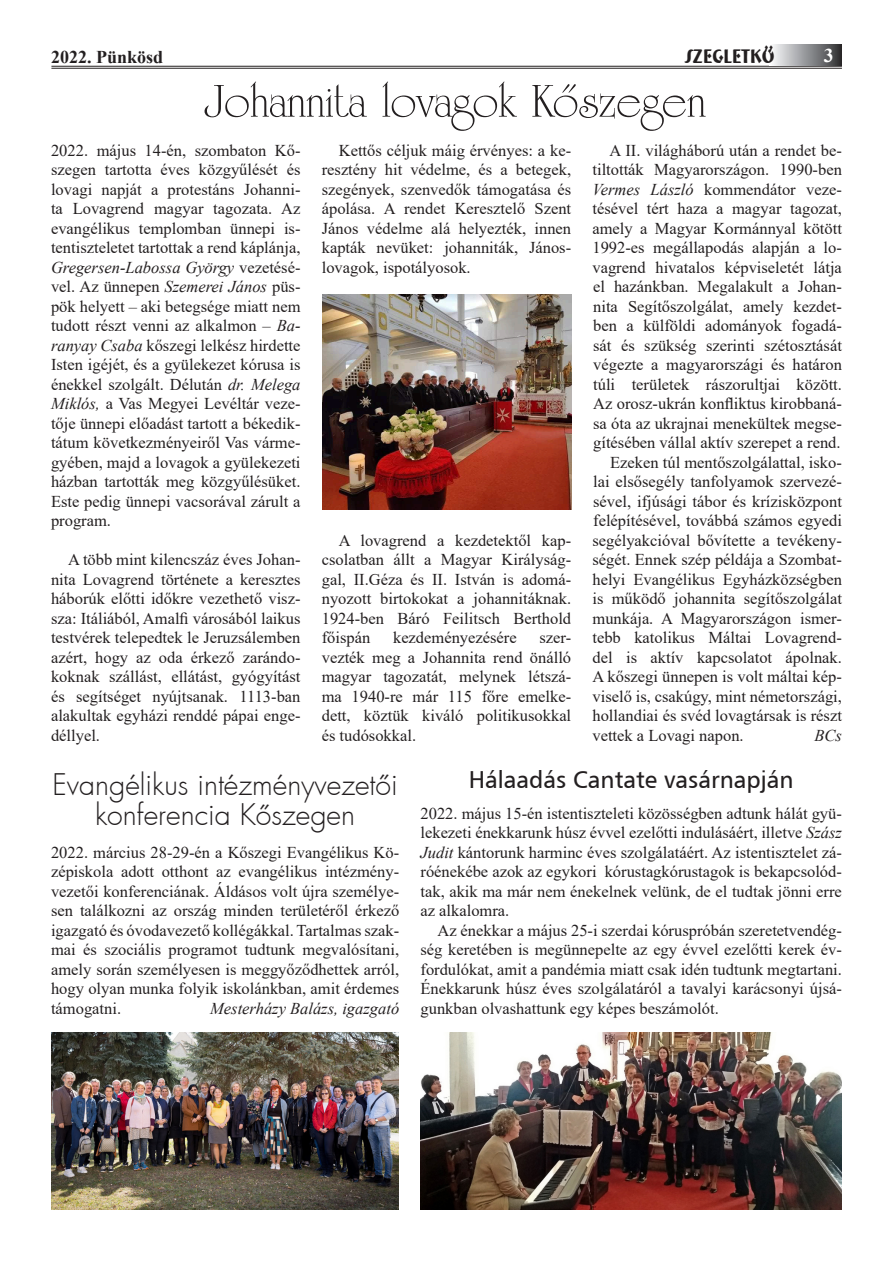
<style>
.page{position:relative;width:893px;height:1263px;background:#fff}
.page>*{position:absolute;margin:0;border:0;box-sizing:border-box;transform-origin:0 0}
.aláírás{font:49.5px "H University";color:#231f20;scale:1.05 1}
.Cím{font:300 28.5px/30px "H Futura";color:#231f20;text-align:center}
.Cím-2{font:24px "H Humanist 777";color:#231f20}
.t1{font:700 19.8px "H Bremen";letter-spacing:.02em;color:#231f20;scale:.81 1}
.t2{font:700 19.5px "Times New Roman";color:#fff}
.t3{font:700 18px "Times New Roman";color:#231f20}
.első_bekezdés{font:16.5px/19.5px "Times New Roman";color:#231f20;text-align:justify}
.első_bekezdés-2{font:italic 16.5px "Times New Roman";color:#231f20}
.s1{color:#fff}
.s2{font-style:italic}
</style>
<div class="page">
<img style="left:51px;top:1032px;width:348px;height:177px">
<img style="left:322px;top:295px;width:250px;height:214px">
<img style="left:420px;top:1032px;width:422px;height:177px">
<hr style="left:51px;top:66px;width:791px;height:1px;background:#231f20">
<hr style="left:51px;top:68px;width:791px;height:1px;background:#231f20">
<div style="left:770px;top:45px;width:72px;height:21px;background:linear-gradient(to right,#fbfcff,#333335)"></div>
<p class="t3" style="left:51px;top:44px;width:114px">2022. Pünkösd</p>
<p class="t1" style="left:685px;top:44px;width:111px">SZEGLETKO<span class="s1">’’</span></p>
<p class="t2" style="left:824px;top:41px;width:11px">3</p>
<p class="aláírás" style="left:204px;top:70px;width:479px">Johannita lovagok Kőszegen</p>
<p class="első_bekezdés" style="left:51px;top:140px;width:251px">2022. május 14-én, szombaton Kő&shy;szegen tartotta éves közgyűlését és lovagi napját a protestáns Johanni&shy;ta Lovagrend magyar tagozata. Az evangélikus templomban ünnepi is&shy;tentiszteletet tartottak a rend káplánja, <span class="s2">Gregersen-Labossa György</span> vezetésé&shy;vel. Az ünnepen <span class="s2">Szemerei János</span> püs&shy;pök helyett – aki betegsége miatt nem tudott részt venni az alkalmon – <span class="s2">Ba&shy;ranyay Csaba</span> kőszegi lelkész hirdette Isten igéjét, és a gyülekezet kórusa is énekkel szolgált. Délután <span class="s2">dr. Melega Miklós,</span> a Vas Megyei Levéltár veze&shy;tője ünnepi előadást tartott a békedik&shy;tátum következményeiről Vas várme&shy;gyében, majd a lovagok a gyülekezeti házban tartották meg közgyűlésüket.<br>Este pedig ünnepi vacsorával zárult a program.</p>
<p class="első_bekezdés" style="left:51px;top:549px;width:251px;text-indent:17px">A több mint kilencszáz éves Johan&shy;nita Lovagrend története a keresztes háborúk előtti időkre vezethető vis - sza: Itáliából, Amalfi városából laikus testvérek telepedtek le Jeruzsálemben azért, hogy az oda érkező zarándo&shy;koknak szállást, ellátást, gyógyítást és segítséget nyújtsanak. 1113-ban alakultak egyházi renddé pápai enge&shy;déllyel.</p>
<p class="első_bekezdés" style="left:322px;top:140px;width:251px;text-indent:17px">Kettős céljuk máig érvényes: a ke&shy;resztény hit védelme, és a betegek, szegények, szenvedők támogatása és ápolása. A rendet Keresztelő Szent János védelme alá helyezték, innen kapták nevüket: johanniták, János&shy;lovagok, ispotályosok.</p>
<p class="első_bekezdés" style="left:322px;top:530px;width:251px;text-indent:17px">A lovagrend a kezdetektől kap&shy;csolatban állt a Magyar Királyság&shy;gal, II.Géza és II. István is adomá&shy;nyozott birtokokat a johannitáknak.<br>1924-ben Báró Feilitsch Berthold főispán</p>
<p class="első_bekezdés" style="left:393px;top:627px;width:125px">kezdeményezésére</p>
<p class="első_bekezdés" style="left:322px;top:627px;width:251px;text-indent:218px">szer&shy;vezték meg a Johannita rend önálló magyar tagozatát, melynek létszá&shy;ma 1940-re már 115 főre emelke&shy;dett, köztük kiváló politikusokkal és tudósokkal.</p>
<p class="első_bekezdés" style="left:592px;top:140px;width:251px;text-indent:17px">A II. világháború után a rendet be&shy;tiltották Magyarországon. 1990-ben <span class="s2">Vermes László</span> kommendátor veze&shy;tésével tért haza a magyar tagozat, amely a Magyar Kormánnyal kötött 1992-es megállapodás alapján a lo&shy;vagrend hivatalos képviseletét látja el hazánkban. Megalakult a Johan&shy;nita Segítőszolgálat, amely kezdet&shy;ben a külföldi adományok fogadá&shy;sát és szükség szerinti szétosztását végezte a magyarországi és határon túli területek rászorultjai között.<br>Az orosz-ukrán konfliktus kirobbaná&shy;sa óta az ukrajnai menekültek megse&shy;gítésében vállal aktív szerepet a rend.</p>
<p class="első_bekezdés" style="left:592px;top:452px;width:251px;text-indent:18px">Ezeken túl mentőszolgálattal, isko&shy;lai elsősegély tanfolyamok szervezé&shy;sével, ifjúsági tábor és krízisközpont felépítésével, továbbá számos egyedi segélyakcióval bővítette a tevékeny&shy;ségét. Ennek szép példája a Szombat&shy;helyi Evangélikus Egyházközségben is működő johannita segítőszolgálat munkája. A Magyarországon ismer&shy;tebb katolikus Máltai Lovagrend&shy;del is aktív kapcsolatot ápolnak.<br>A kőszegi ünnepen is volt máltai kép&shy;viselő is, csakúgy, mint németországi, hollandiai és svéd lovagtársak is részt vettek a Lovagi napon.</p>
<p class="első_bekezdés-2" style="left:814px;top:724px;width:29px">BCs</p>
<p class="Cím" style="left:52px;top:770px;width:347px">Evangélikus intézményvezetői konferencia Kőszegen</p>
<p class="első_bekezdés" style="left:51px;top:842px;width:350px">2022. március 28-29-én a Kőszegi Evangélikus Kö&shy;zépiskola adott otthont az evangélikus intézmény&shy;vezetői konferenciának. Áldásos volt újra személye&shy;sen találkozni az ország minden területéről érkező igazgató és óvodavezető kollégákkal. Tartalmas szak&shy;mai és szociális programot tudtunk megvalósítani, amely során személyesen is meggyőződhettek arról, hogy olyan munka folyik iskolánkban, amit érdemes támogatni.</p>
<p class="első_bekezdés-2" style="left:210px;top:997px;width:190px">Mesterházy Balázs, igazgató</p>
<p class="Cím-2" style="left:469px;top:765px;width:326px">Hálaadás Cantate vasárnapján</p>
<p class="első_bekezdés" style="left:420px;top:803px;width:423px">2022. május 15-én istentiszteleti közösségben adtunk hálát gyü&shy;lekezeti énekkarunk húsz évvel ezelőtti indulásáért, illetve <span class="s2">Szász Judit</span> kántorunk harminc éves szolgálatáért. Az istentisztelet zá&shy;róénekébe azok az egykori kórustagkórustagok is bekapcsolód&shy;tak, akik ma már nem énekelnek velünk, de el tudtak jönni erre az alkalomra.</p>
<p class="első_bekezdés" style="left:420px;top:920px;width:423px;text-indent:17px">Az énekkar a május 25-i szerdai kóruspróbán szeretetvendég&shy;ség keretében is megünnepelte az egy évvel ezelőtti kerek év&shy;fordulókat, amit a pandémia miatt csak idén tudtunk megtartani.<br>Énekkarunk húsz éves szolgálatáról a tavalyi karácsonyi újsá&shy;gunkban olvashattunk egy képes beszámolót.</p>
</div>
